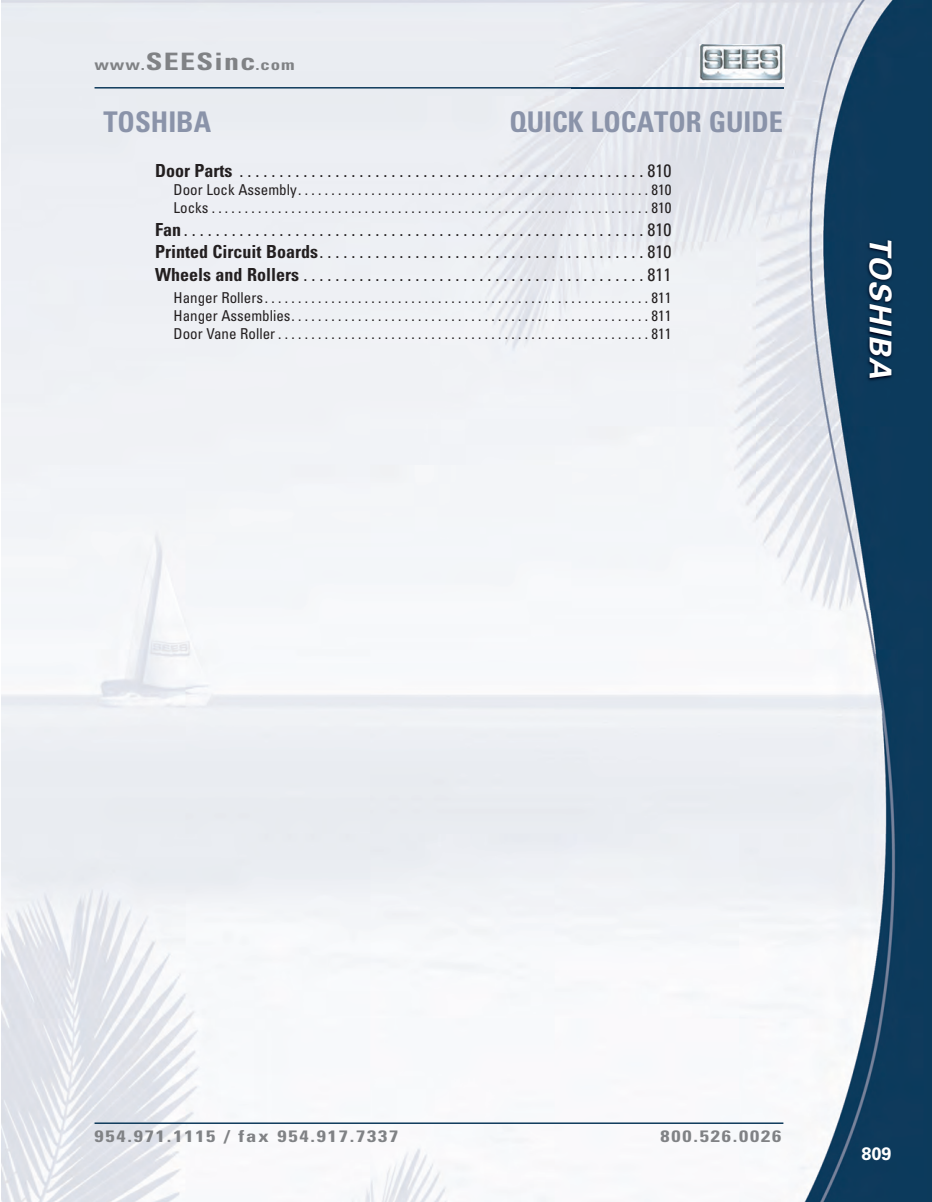
<style>
.page{position:relative;width:932px;height:1202px;background:#fff}
.page>*{position:absolute;margin:0;border:0;box-sizing:border-box;transform-origin:0 0}
.t1{font:italic 700 30px "Univers";letter-spacing:.055em;color:#fff}
.t2{font:700 condensed 28.5px "Univers";color:#8a93a9}
.t3{font:condensed 18px/22.5px "Univers";color:#231f20;text-align:justify}
.t4{font:700 18px "Univers";color:#fff}
.t5{font:700 condensed 16.5px "Univers";letter-spacing:.09em;color:#808285;scale:1.25 1}
.t6{font:condensed 15px/18px "Univers";color:#231f20}
.t7{font:700 condensed 15px "Univers";letter-spacing:.045em;color:#808285;scale:1.25 1}
.s1{font-size:24px}
.s2{font-weight:700}
</style>
<div class="page">
<img style="left:2px;top:1px;width:930px;height:1201px">
<hr style="left:94px;top:1122px;width:689px;height:2px;background:#0f3b5c">
<hr style="left:94px;top:87px;width:689px;height:2px;background:#0f3b5c">
<img style="left:572px;top:8px;width:360px;height:602px">
<img style="left:572px;top:87px;width:211px;height:2px">
<img style="left:699px;top:44px;width:85px;height:38px">
<p class="t7" style="left:94px;top:55px;width:161px">www.<span class="s1">SEESinc</span>.com</p>
<h2 class="t2" style="left:103px;top:105px;width:109px">TOSHIBA</h2>
<h2 class="t2" style="left:509px;top:105px;width:275px">QUICK LOCATOR GUIDE</h2>
<p class="t3" style="left:155px;top:159px;width:518px"><span class="s2">Door Parts</span> . . . . . . . . . . . . . . . . . . . . . . . . . . . . . . . . . . . . . . . . . . . . . . . . . . . 810</p>
<p class="t6" style="left:173px;top:180px;width:499px">Door Lock Assembly. . . . . . . . . . . . . . . . . . . . . . . . . . . . . . . . . . . . . . . . . . . . . . . . . . . . . 810<br>Locks . . . . . . . . . . . . . . . . . . . . . . . . . . . . . . . . . . . . . . . . . . . . . . . . . . . . . . . . . . . . . . . . . . 810</p>
<p class="t3" style="left:155px;top:218px;width:518px"><span class="s2">Fan</span> . . . . . . . . . . . . . . . . . . . . . . . . . . . . . . . . . . . . . . . . . . . . . . . . . . . . . . . . . . 810<br><span class="s2">Printed Circuit Boards</span>. . . . . . . . . . . . . . . . . . . . . . . . . . . . . . . . . . . . . . . . . 810<br><span class="s2">Wheels and Rollers</span> . . . . . . . . . . . . . . . . . . . . . . . . . . . . . . . . . . . . . . . . . . . 811</p>
<p class="t6" style="left:173px;top:288px;width:499px;text-align:justify">Hanger Rollers . . . . . . . . . . . . . . . . . . . . . . . . . . . . . . . . . . . . . . . . . . . . . . . . . . . . . . . . . . 811<br>Hanger Assemblies. . . . . . . . . . . . . . . . . . . . . . . . . . . . . . . . . . . . . . . . . . . . . . . . . . . . . . 811<br>Door Vane Roller . . . . . . . . . . . . . . . . . . . . . . . . . . . . . . . . . . . . . . . . . . . . . . . . . . . . . . . . 811</p>
<h1 class="t1" style="left:891px;top:236px;width:144px;rotate:90deg">TOSHIBA</h1>
<p class="t5" style="left:94px;top:1126px;width:244px">954.971.1115 / fax 954.917.7337</p>
<p class="t5" style="left:660px;top:1126px;width:98px">800.526.0026</p>
<p class="t4" style="left:861px;top:1147px;width:32px">809</p>
</div>
